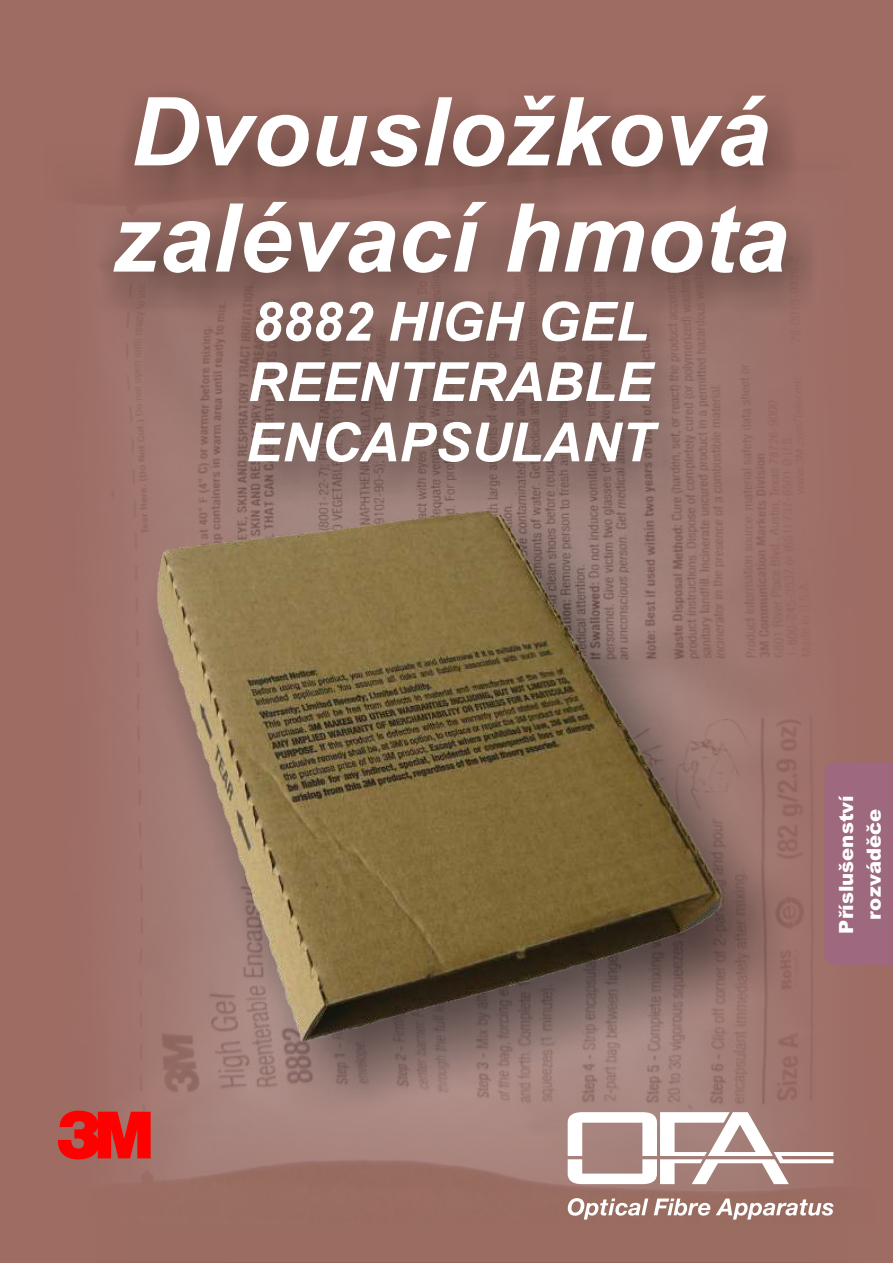
<style>
.page{position:relative;width:893px;height:1263px;background:#fff}
.page>*{position:absolute;margin:0;border:0;box-sizing:border-box;transform-origin:0 0}
.t1{font:italic 700 95.1px/106.2px "Arial";color:#fff}
.t2{font:italic 700 54px/60.3px "Arial";color:#fff;text-align:justify}
.t3{font:900 19.65px/27.6px "Arial";color:#fff;text-align:center}
</style>
<div class="page">
<img style="left:0;top:0;width:893px;height:1263px">
<svg style="left:568px;top:1198px;width:265px;height:48px;background:#a88277"></svg>
<svg style="left:568px;top:1112px;width:265px;height:72px"></svg>
<img style="left:93px;top:85px;width:728px;height:421px">
<img style="left:147px;top:509px;width:645px;height:609px">
<img style="left:158px;top:511px;width:565px;height:530px">
<svg style="left:58px;top:1110px;width:93px;height:51px;background:#e2201e"></svg>
<div style="left:824px;top:762px;width:69px;height:203px;background:#9e687e"></div>
<h1 class="t1" style="left:112px;top:88px;width:678px">Dvousložková zalévací hmota</h1>
<p class="t2" style="left:246px;top:296px;width:409px">8882 HIGH GEL REENTERABLE ENCAPSULANT</p>
<p class="t3" style="left:834px;top:933px;width:140px;rotate:-90deg">Příslušenství rozváděče</p>
</div>
